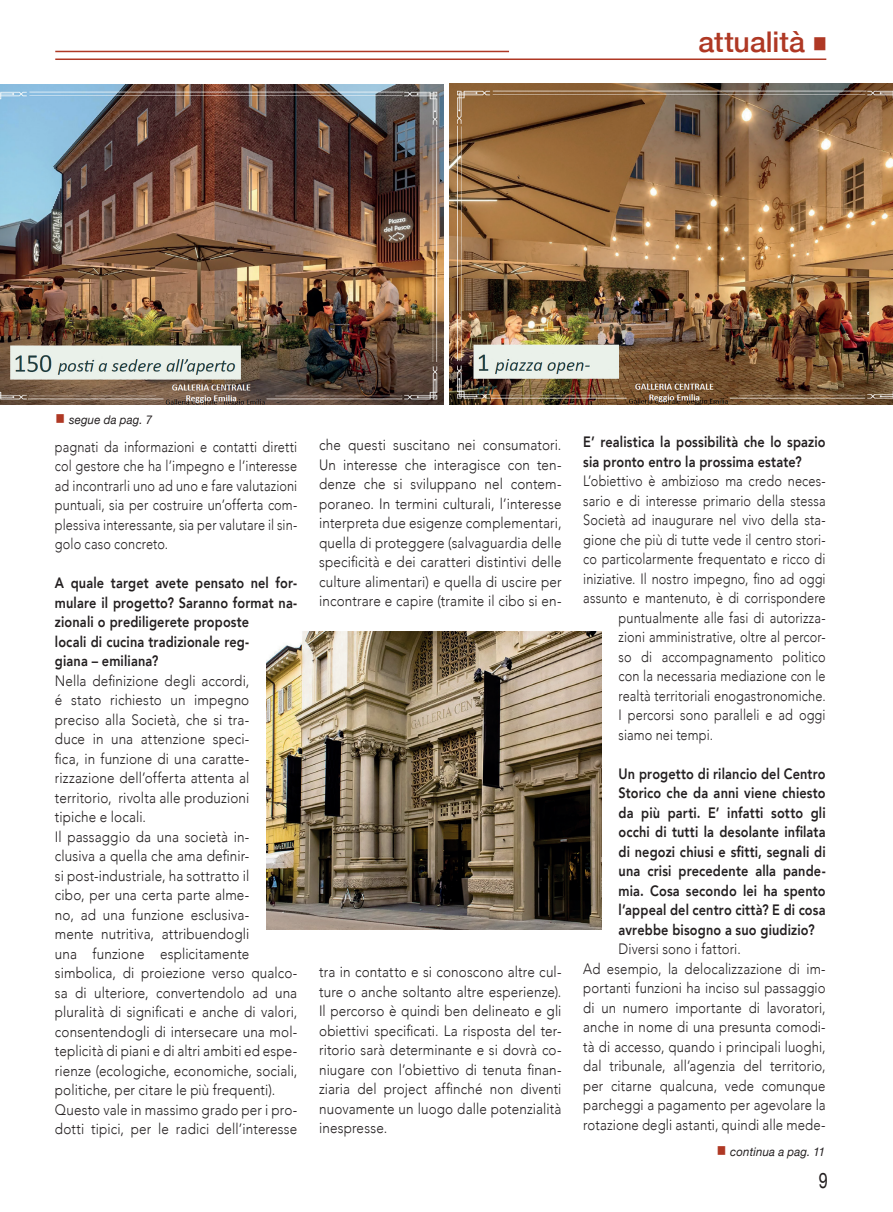
<style>
.page{position:relative;width:893px;height:1212px;background:#fff}
.page>*{position:absolute;margin:0;border:0;box-sizing:border-box;transform-origin:0 0}
.t1{font:500 28.5px "Helvetica Neue";color:#af3824}
.t2{font:21.6px "Helvetica Neue";color:#231f20;scale:.75 1}
.t3{font:300 15px/19.5px "Avenir";letter-spacing:.01em;color:#231f20;text-align:justify;scale:.9 1}
.t4{font:300 15px/19.5px "Avenir";letter-spacing:.01em;color:#231f20;text-align:justify;scale:.85 1}
.t5{font:800 15px/19.5px "Avenir";letter-spacing:.01em;color:#231f20;scale:.85 1}
.t6{font:300 15px/19.5px "Avenir";letter-spacing:.01em;color:#231f20;scale:.88 1}
.t7{font:italic 12px "Helvetica Neue";letter-spacing:.015em;color:#231f20;scale:.95 1}
.s1{color:#af3824}
</style>
<div class="page">
<img style="left:0;top:85px;width:444px;height:319px">
<img style="left:449px;top:84px;width:444px;height:320px">
<img style="left:266px;top:631px;width:336px;height:299px">
<hr style="left:55px;top:59px;width:771px;height:1px;background:#af3824">
<hr style="left:55px;top:51px;width:454px;height:1px;background:#af3824">
<h1 class="t1" style="left:699px;top:19px;width:130px">attualità ■</h1>
<p class="t7" style="left:55px;top:411px;width:103px"><span class="s1">■</span> segue da pag. 7</p>
<p class="t4" style="left:55px;top:437px;width:287px">pagnati da informazioni e contatti diretti col gestore che ha l’impegno e l’interesse ad incontrarli uno ad uno e fare valutazioni puntuali, sia per costruire un’offerta com&shy;plessiva interessante, sia per valutare il sin&shy;golo caso concreto.</p>
<p class="t5" style="left:55px;top:573px;width:287px">A quale target avete pensato nel for&shy;mulare il progetto? Saranno format na&shy;zionali o prediligerete proposte<br>locali di cucina tradizionale reg-<br>giana – emiliana?</p>
<p class="t3" style="left:55px;top:671px;width:271px;text-align:left">Nella definizione degli accordi,<br>é stato richiesto un impegno preciso alla Società, che si tra-<br>duce in una attenzione speci-<br>fica, in funzione di una caratte&shy;rizzazione dell’offerta attenta al territorio, rivolta alle produzioni<br>tipiche e locali.<br>Il passaggio da una società in-<br>clusiva a quella che ama definir-<br>si post-industriale, ha sottratto il<br>cibo, per una certa parte alme-<br>no, ad una funzione esclusiva-<br>mente nutritiva, attribuendogli<br>una funzione esplicitamente simbolica, di proiezione verso qualco&shy;sa di ulteriore, convertendolo ad una pluralità di significati e anche di valori, consentendogli di intersecare una mol&shy;teplicità di piani e di altri ambiti ed espe&shy;rienze (ecologiche, economiche, sociali, politiche, per citare le più frequenti).<br>Questo vale in massimo grado per i pro&shy;dotti tipici, per le radici dell’interesse</p>
<p class="t3" style="left:319px;top:436px;width:271px">che questi suscitano nei consumatori.<br>Un interesse che interagisce con ten&shy;denze che si sviluppano nel contem&shy;poraneo. In termini culturali, l’interesse interpreta due esigenze complementari, quella di proteggere (salvaguardia delle specificità e dei caratteri distintivi delle culture alimentari) e quella di uscire per incontrare e capire (tramite il cibo si en-</p>
<p class="t3" style="left:319px;top:962px;width:271px">tra in contatto e si conoscono altre cul&shy;ture o anche soltanto altre esperienze).<br>Il percorso è quindi ben delineato e gli obiettivi specificati. La risposta del ter&shy;ritorio sarà determinante e si dovrà co&shy;niugare con l’obiettivo di tenuta finan&shy;ziaria del project affinché non diventi nuovamente un luogo dalle potenzialità inespresse.</p>
<p class="t5" style="left:583px;top:432px;width:287px">E’ realistica la possibilità che lo spazio sia pronto entro la prossima estate?</p>
<p class="t4" style="left:583px;top:471px;width:287px">L’obiettivo è ambizioso ma credo neces-</p>
<p class="t4" style="left:583px;top:491px;width:287px">sario e di interesse primario della stessa</p>
<p class="t4" style="left:583px;top:510px;width:287px">Società ad inaugurare nel vivo della sta-</p>
<p class="t4" style="left:583px;top:530px;width:287px">gione che più di tutte vede il centro stori-</p>
<p class="t4" style="left:583px;top:549px;width:287px">co particolarmente frequentato e ricco di</p>
<p class="t4" style="left:583px;top:569px;width:287px">iniziative. Il nostro impegno, fino ad oggi</p>
<p class="t4" style="left:583px;top:588px;width:287px">assunto e mantenuto, è di corrispondere</p>
<p class="t4" style="left:619px;top:608px;width:245px">puntualmente alle fasi di autorizza-</p>
<p class="t4" style="left:619px;top:627px;width:245px">zioni amministrative, oltre al percor-</p>
<p class="t4" style="left:619px;top:647px;width:245px">so di accompagnamento politico</p>
<p class="t4" style="left:619px;top:666px;width:245px">con la necessaria mediazione con le</p>
<p class="t4" style="left:619px;top:686px;width:245px">realtà territoriali enogastronomiche.</p>
<p class="t4" style="left:619px;top:705px;width:245px">I percorsi sono paralleli e ad oggi</p>
<p class="t4" style="left:619px;top:725px;width:113px">siamo nei tempi.</p>
<p class="t5" style="left:619px;top:764px;width:245px;text-align:justify">Un progetto di rilancio del Centro Storico che da anni viene chiesto da più parti. E’ infatti sotto gli occhi di tutti la desolante infilata di negozi chiusi e sfitti, segnali di una crisi precedente alla pande&shy;mia. Cosa secondo lei ha spento l’appeal del centro città? E di cosa avrebbe bisogno a suo giudizio?</p>
<p class="t6" style="left:583px;top:939px;width:277px;text-indent:35px">Diversi sono i fattori.<br>Ad esempio, la delocalizzazione di im&shy;portanti funzioni ha inciso sul passaggio di un numero importante di lavoratori, anche in nome di una presunta comodi&shy;tà di accesso, quando i principali luoghi, dal tribunale, all’agenzia del territorio, per citarne qualcuna, vede comunque parcheggi a pagamento per agevolare la rotazione degli astanti, quindi alle mede-</p>
<p class="t7" style="left:717px;top:1142px;width:116px"><span class="s1">■</span> continua a pag. 11</p>
<h2 class="t2" style="left:819px;top:1165px;width:14px">9</h2>
</div>
